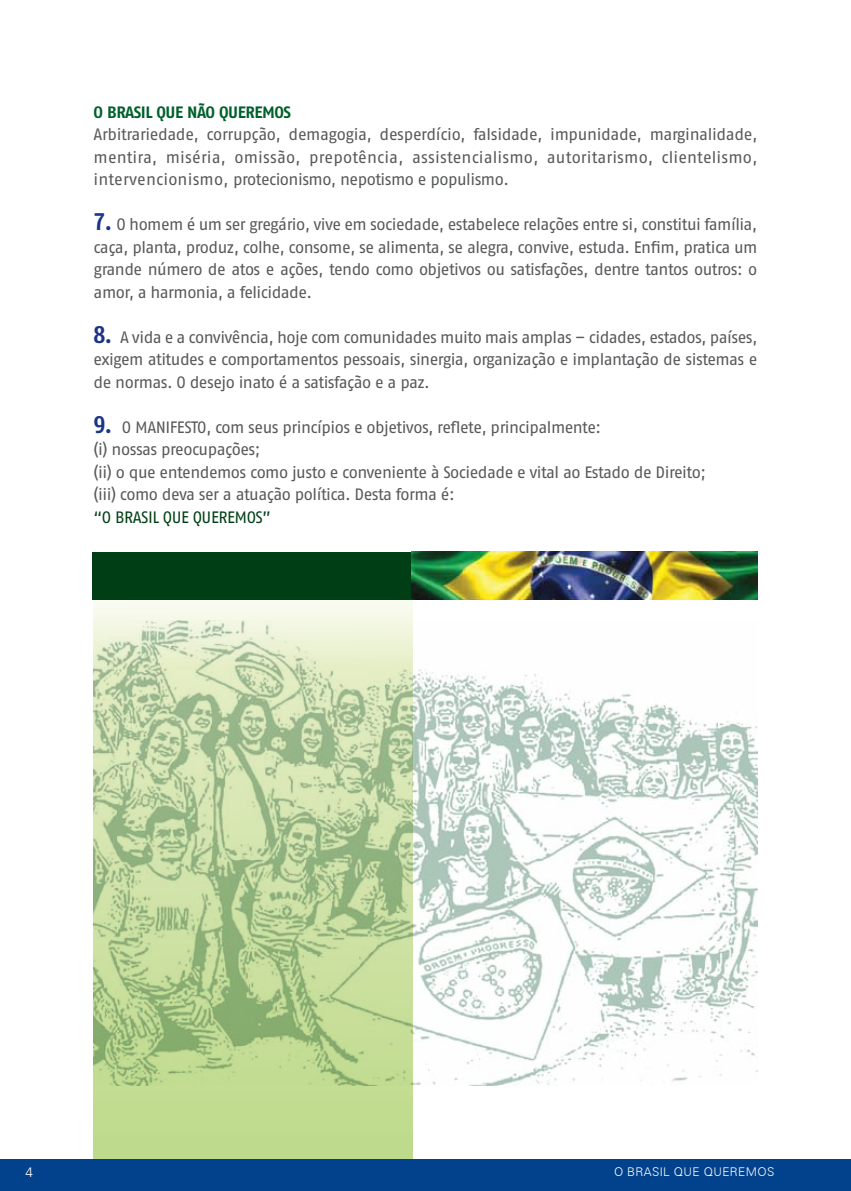
<style>
.page{position:relative;width:851px;height:1191px;background:#fff}
.page>*{position:absolute;margin:0;border:0;box-sizing:border-box;transform-origin:0 0}
.t1{font:16.5px/22.5px "Fago No";letter-spacing:-.03em;color:#58595b;text-align:justify}
.t2{font:700 16.5px "Fago No Lf";letter-spacing:-.03em;color:#00602b}
.t3{font:16.5px "Fago No";letter-spacing:-.03em;color:#003f15}
.t4{font:300 13.5px "Zurich BT";color:#fff}
.t5{font:300 12px "Zurich BT";letter-spacing:.03em;color:#fff}
.s1{font-family:"Fago Co Tf";font-weight:700;font-size:24px;color:#1c3485}
</style>
<div class="page">
<div style="left:0;top:1159px;width:850px;height:32px;background:#02418c"></div>
<img style="left:412px;top:620px;width:345px;height:465px">
<div style="left:92px;top:552px;width:346px;height:47px;background:#003f15"></div>
<img style="left:411px;top:552px;width:346px;height:47px">
<svg style="left:94px;top:599px;width:318px;height:559px;background:#bfd59f"></svg>
<p class="t2" style="left:94px;top:102px;width:199px">O BRASIL QUE NÃO QUEREMOS</p>
<p class="t1" style="left:94px;top:123px;width:665px">Arbitrariedade, corrupção, demagogia, desperdício, falsidade, impunidade, marginalidade, mentira, miséria, omissão, prepotência, assistencialismo, autoritarismo, clientelismo, intervencionismo, protecionismo, nepotismo e populismo.</p>
<p class="t1" style="left:94px;top:213px;width:665px"><span class="s1">7.</span> O homem é um ser gregário, vive em sociedade, estabelece relações entre si, constitui família, caça, planta, produz, colhe, consome, se alimenta, se alegra, convive, estuda. Enfim, pratica um grande número de atos e ações, tendo como objetivos ou satisfações, dentre tantos outros: o amor, a harmonia, a felicidade.</p>
<p class="t1" style="left:94px;top:325px;width:665px"><span class="s1">8.</span> A vida e a convivência, hoje com comunidades muito mais amplas – cidades, estados, países, exigem atitudes e comportamentos pessoais, sinergia, organização e implantação de sistemas e de normas. O desejo inato é a satisfação e a paz.</p>
<p class="t1" style="left:94px;top:415px;width:614px;text-align:left"><span class="s1">9.</span> O MANIFESTO, com seus princípios e objetivos, reflete, principalmente:<br>(i) nossas preocupações;<br>(ii) o que entendemos como justo e conveniente à Sociedade e vital ao Estado de Direito; (iii) como deva ser a atuação política. Desta forma é:</p>
<p class="t3" style="left:94px;top:507px;width:179px">“O BRASIL QUE QUEREMOS”</p>
<p class="t4" style="left:26px;top:1163px;width:9px">4</p>
<p class="t5" style="left:614px;top:1164px;width:162px">O BRASIL QUE QUEREMOS</p>
</div>
